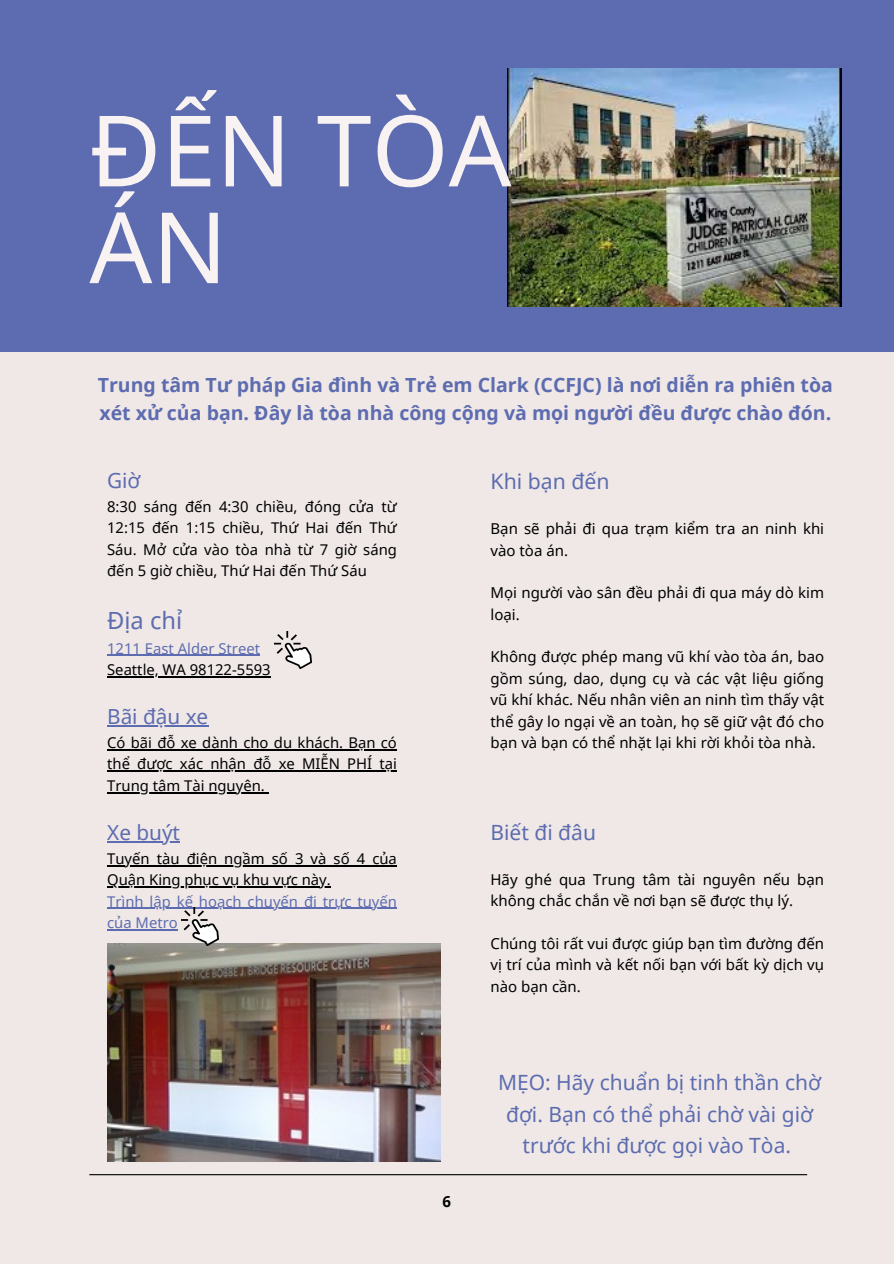
<style>
.page{position:relative;width:894px;height:1264px;background:#fff}
.page>*{position:absolute;margin:0;border:0;box-sizing:border-box;transform-origin:0 0}
.t1{font:98.55px/96.8px "Noto Sans";color:#f8f3f2}
.t2{font:23.7px "Noto Sans";color:#5d6cb0}
.t3{font:21.3px "Noto Sans";color:#5d6cb0}
.t4{font:21px/31.5px "Noto Sans";color:#5d6cb0;text-align:center}
.t5{font:20.7px "Noto Sans";color:#5d6cb0}
.t6{font:700 19.5px/28.2px "Noto Sans";color:#5d6cb0}
.t7{font:15px/21.3px "Noto Sans";color:#000001}
.t8{font:700 15px "Noto Sans";color:#000001}
.t9{font:14.85px/21.3px "Noto Sans";color:#000001;text-align:justify}
.t10{font:14.85px/21.3px "Noto Sans";color:#5d6cb0}
</style>
<div class="page">
<div style="left:0;top:0;width:893px;height:1263px;background:#efe8e6"></div>
<div style="left:0;top:0;width:893px;height:351px;background:#5d6cb0"></div>
<img style="left:507px;top:69px;width:333px;height:237px">
<hr style="left:89px;top:1174px;width:718px;height:1px;background:#000001">
<hr style="left:107px;top:654px;width:107px;height:1px;background:#5d6cb0">
<hr style="left:214px;top:654px;width:46px;height:1px;background:#5d6cb0">
<hr style="left:107px;top:676px;width:164px;height:1px;background:#000001">
<hr style="left:107px;top:725px;width:101px;height:1px;background:#5d6cb0">
<hr style="left:107px;top:749px;width:290px;height:1px;background:#000001">
<hr style="left:107px;top:770px;width:290px;height:1px;background:#000001">
<hr style="left:107px;top:792px;width:158px;height:1px;background:#000001">
<hr style="left:107px;top:841px;width:73px;height:1px;background:#5d6cb0">
<hr style="left:107px;top:865px;width:290px;height:1px;background:#000001">
<hr style="left:107px;top:886px;width:223px;height:1px;background:#000001">
<hr style="left:107px;top:907px;width:290px;height:2px;background:#5d6cb0">
<hr style="left:107px;top:929px;width:71px;height:1px;background:#5d6cb0">
<img style="left:274px;top:631px;width:37px;height:38px">
<img style="left:107px;top:943px;width:333px;height:218px">
<img style="left:182px;top:907px;width:37px;height:38px">
<p class="t1" style="left:89px;top:100px;width:423px">ĐẾN TÒA<br>ÁN</p>
<h3 class="t6" style="left:98px;top:370px;width:736px">Trung tâm Tư pháp Gia đình và Trẻ em Clark (CCFJC) là nơi diễn ra phiên tòa xét xử của bạn. Đây là tòa nhà công cộng và mọi người đều được chào đón.</h3>
<h1 class="t5" style="left:107px;top:466px;width:35px">Giờ</h1>
<h2 class="t9" style="left:107px;top:495px;width:291px">8:30 sáng đến 4:30 chiều, đóng cửa từ 12:15 đến 1:15 chiều, Thứ Hai đến Thứ Sáu. Mở cửa vào tòa nhà từ 7 giờ sáng đến 5 giờ chiều, Thứ Hai đến Thứ Sáu</h2>
<p class="t2" style="left:107px;top:603px;width:76px">Địa chỉ</p>
<p class="t10" style="left:107px;top:637px;width:154px">1211 East Alder Street</p>
<p class="t9" style="left:107px;top:658px;width:165px">Seattle, WA 98122-5593</p>
<p class="t5" style="left:107px;top:702px;width:103px">Bãi đậu xe</p>
<p class="t9" style="left:107px;top:731px;width:291px">Có bãi đỗ xe dành cho du khách. Bạn có</p>
<p class="t9" style="left:107px;top:753px;width:291px">thể được xác nhận đỗ xe MIỄN PHÍ tại</p>
<p class="t9" style="left:107px;top:774px;width:159px">Trung tâm Tài nguyên.</p>
<p class="t5" style="left:107px;top:818px;width:74px">Xe buýt</p>
<p class="t9" style="left:107px;top:847px;width:291px">Tuyến tàu điện ngầm số 3 và số 4 của</p>
<p class="t9" style="left:107px;top:869px;width:225px">Quận King phục vụ khu vực này.</p>
<p class="t10" style="left:107px;top:890px;width:291px">Trình lập kế hoạch chuyến đi trực tuyến của Metro</p>
<p class="t8" style="left:442px;top:1190px;width:10px">6</p>
<p class="t3" style="left:490px;top:466px;width:120px">Khi bạn đến</p>
<h3 class="t7" style="left:490px;top:517px;width:335px">Bạn sẽ phải đi qua trạm kiểm tra an ninh khi vào tòa án.</h3>
<p class="t7" style="left:490px;top:582px;width:335px">Mọi người vào sân đều phải đi qua máy dò kim loại.</p>
<p class="t7" style="left:490px;top:646px;width:335px;text-align:justify">Không được phép mang vũ khí vào tòa án, bao gồm súng, dao, dụng cụ và các vật liệu giống vũ khí khác. Nếu nhân viên an ninh tìm thấy vật thể gây lo ngại về an toàn, họ sẽ giữ vật đó cho bạn và bạn có thể nhặt lại khi rời khỏi tòa nhà.</p>
<h3 class="t4" style="left:490px;top:816px;width:107px">Biết đi đâu</h3>
<p class="t7" style="left:490px;top:868px;width:335px">Hãy ghé qua Trung tâm tài nguyên nếu bạn không chắc chắn về nơi bạn sẽ được thụ lý.</p>
<p class="t7" style="left:490px;top:932px;width:335px;text-align:justify">Chúng tôi rất vui được giúp bạn tìm đường đến vị trí của mình và kết nối bạn với bất kỳ dịch vụ nào bạn cần.</p>
<h3 class="t4" style="left:498px;top:1066px;width:324px">MẸO: Hãy chuẩn bị tinh thần chờ đợi. Bạn có thể phải chờ vài giờ trước khi được gọi vào Tòa.</h3>
</div>
